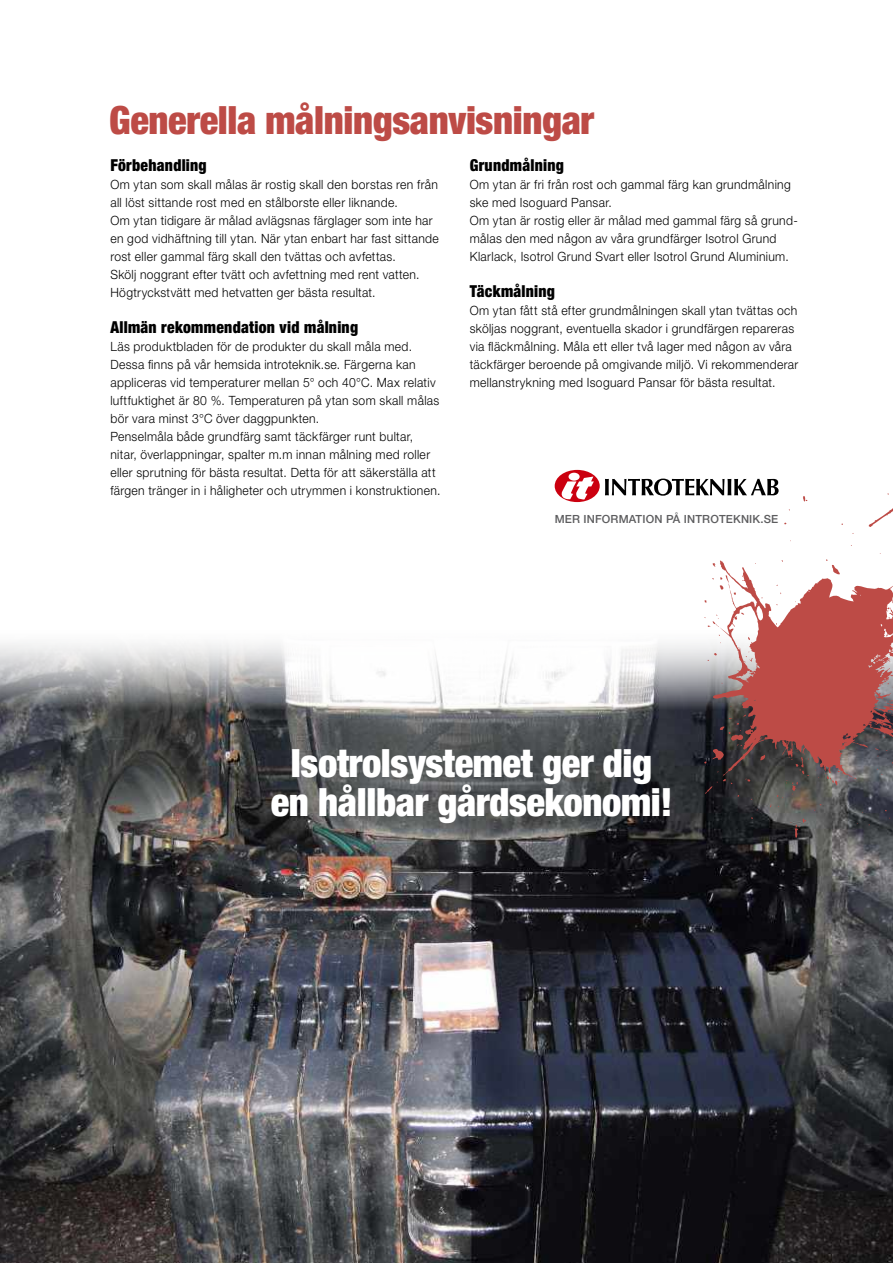
<style>
.page{position:relative;width:893px;height:1263px;background:#fff}
.page>*{position:absolute;margin:0;border:0;box-sizing:border-box;transform-origin:0 0}
.t1{font:900 condensed 39px/39px "Helvetica Neue LT Std";letter-spacing:-.01em;color:#fff;text-align:center}
.t2{font:900 condensed 39px "Helvetica Neue LT Std";letter-spacing:-.01em;color:#bd4b46}
.t3{font:900 condensed 16.5px "Helvetica Neue LT Std";letter-spacing:.015em;color:#000;scale:.95 1}
.t4{font:300 12.75px/18px "Helvetica Neue LT Std";letter-spacing:.03em;color:#000;scale:.95 1}
.t5{font:500 11.25px "Helvetica Neue LT Std";letter-spacing:.015em;color:#5d5d5f}
</style>
<div class="page">
<img style="left:0;top:643px;width:893px;height:620px">
<svg style="left:704px;top:493px;width:189px;height:344px"></svg>
<svg style="left:555px;top:470px;width:224px;height:32px"></svg>
<h1 class="t2" style="left:109px;top:96px;width:486px">Generella målningsanvisningar</h1>
<p class="t3" style="left:110px;top:155px;width:103px">Förbehandling</p>
<p class="t4" style="left:110px;top:176px;width:347px">Om ytan som skall målas är rostig skall den borstas ren från all löst sittande rost med en stålborste eller liknande.<br>Om ytan tidigare är målad avlägsnas färglager som inte har en god vidhäftning till ytan. När ytan enbart har fast sittande rost eller gammal färg skall den tvättas och avfettas.<br>Skölj noggrant efter tvätt och avfettning med rent vatten.<br>Högtryckstvätt med hetvatten ger bästa resultat.</p>
<p class="t3" style="left:110px;top:317px;width:262px">Allmän rekommendation vid målning</p>
<p class="t4" style="left:110px;top:338px;width:349px">Läs produktbladen för de produkter du skall måla med.<br>Dessa finns på vår hemsida introteknik.se. Färgerna kan appliceras vid temperaturer mellan 5° och 40°C. Max relativ luftfuktighet är 80 %. Temperaturen på ytan som skall målas bör vara minst 3°C över daggpunkten.<br>Penselmåla både grundfärg samt täckfärger runt bultar, nitar, överlappningar, spalter m.m innan målning med roller eller sprutning för bästa resultat. Detta för att säkerställa att färgen tränger in i håligheter och utrymmen i konstruktionen.</p>
<p class="t3" style="left:470px;top:155px;width:101px">Grundmålning</p>
<p class="t4" style="left:470px;top:176px;width:347px">Om ytan är fri från rost och gammal färg kan grundmålning ske med Isoguard Pansar.<br>Om ytan är rostig eller är målad med gammal färg så grund&shy;målas den med någon av våra grundfärger Isotrol Grund Klarlack, Isotrol Grund Svart eller Isotrol Grund Aluminium.</p>
<p class="t3" style="left:470px;top:281px;width:91px">Täckmålning</p>
<p class="t4" style="left:470px;top:302px;width:347px">Om ytan fått stå efter grundmålningen skall ytan tvättas och sköljas noggrant, eventuella skador i grundfärgen repareras via fläckmålning. Måla ett eller två lager med någon av våra täckfärger beroende på omgivande miljö. Vi rekommenderar mellanstrykning med Isoguard Pansar för bästa resultat.</p>
<p class="t5" style="left:555px;top:512px;width:225px">MER INFORMATION PÅ INTROTEKN IK.SE</p>
<h1 class="t1" style="left:271px;top:743px;width:403px">Isotrolsystemet ger dig en hållbar gårdsekonomi!</h1>
</div>
